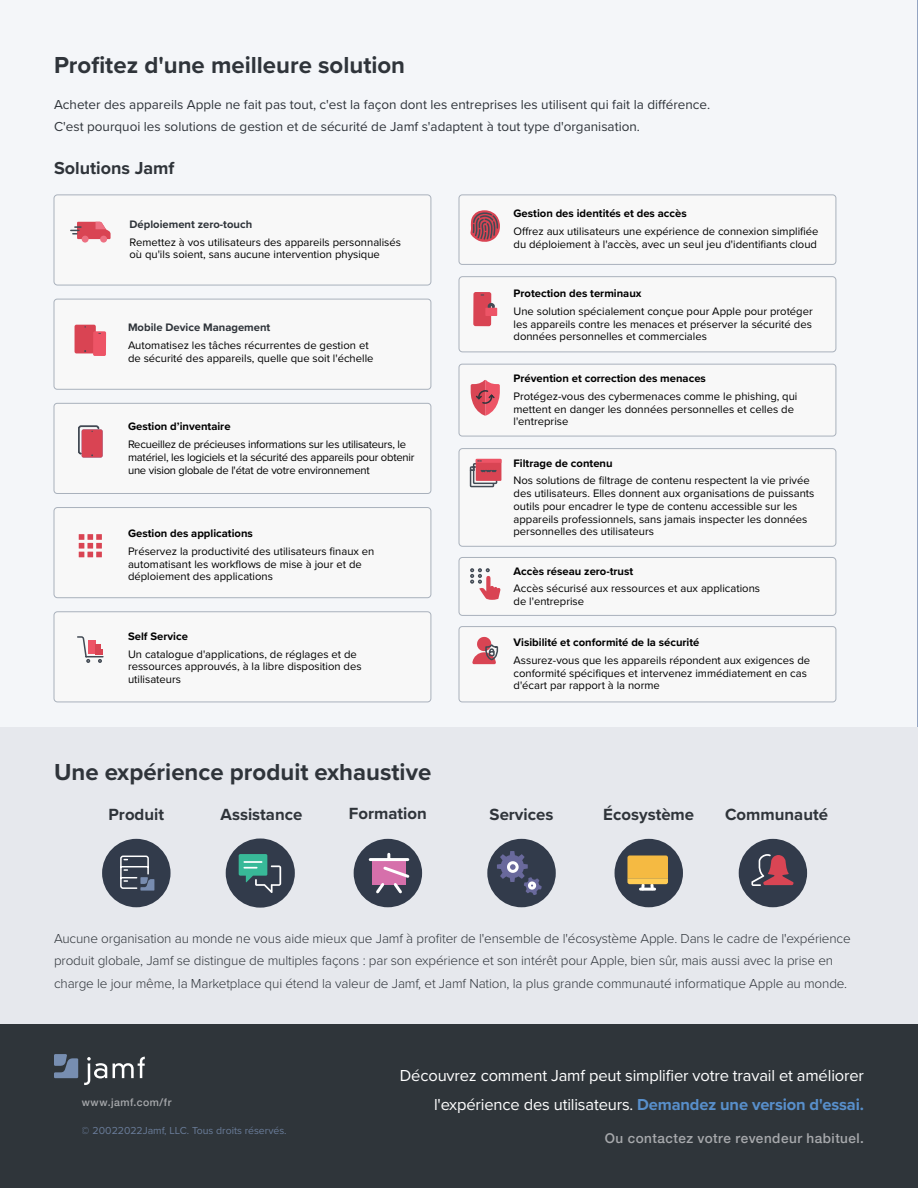
<style>
.page{position:relative;width:918px;height:1188px;background:#fff}
.page>*{position:absolute;margin:0;border:0;box-sizing:border-box;transform-origin:0 0}
.t1{font:700 24px "Proxima Nova";color:#2f343a}
.t2{font:700 18px "Proxima Nova";color:#2f343a}
.t3{font:700 16.8px "Proxima Nova";color:#2f343a}
.t4{font:16.5px/28.5px "Proxima Nova";letter-spacing:-.01em;color:#fff;text-align:right}
.t5{font:300 13.5px/22.5px "Proxima Nova";letter-spacing:-.01em;color:#2f343a}
.t6{font:13.5px/22.5px "Proxima Nova";color:#2f343a}
.t7{font:500 13.5px "Helvetica Neue";letter-spacing:.035em;color:#a7a9ac}
.t8{font:11.25px/12.8px "Proxima Nova";color:#000}
.t9{font:700 11.25px "Proxima Nova";color:#000}
.t10{font:11.25px/12.8px "Proxima Nova";letter-spacing:-.02em;color:#000}
.t11{font:700 11.25px "Proxima Nova";color:#2f343a}
.t12{font:10.5px "Proxima Nova";color:#788eb1}
.t13{font:500 10.5px "Helvetica Neue";letter-spacing:.045em;color:#a7a9ac}
.s1{font-weight:700;color:#588fcb}
</style>
<div class="page">
<div style="left:0;top:0;width:918px;height:727px;background:#f4f6f9"></div>
<div style="left:54px;top:195px;width:377px;height:90px;background:#f8f8f8;border-radius:4px"></div>
<div style="left:54px;top:195px;width:377px;height:90px;border:1px solid #a9b1bc;border-radius:4px"></div>
<div style="left:54px;top:299px;width:377px;height:90px;background:#f8f8f8;border-radius:3px"></div>
<div style="left:54px;top:299px;width:377px;height:90px;border:1px solid #a9b1bc;border-radius:3px"></div>
<div style="left:54px;top:403px;width:377px;height:90px;background:#f8f8f8;border-radius:3px"></div>
<div style="left:54px;top:403px;width:377px;height:91px;border:1px solid #a9b1bc;border-radius:3px"></div>
<div style="left:54px;top:508px;width:377px;height:90px;background:#f8f8f8;border-radius:4px"></div>
<div style="left:54px;top:507px;width:377px;height:91px;border:1px solid #a9b1bc;border-radius:4px"></div>
<div style="left:54px;top:612px;width:377px;height:90px;background:#f8f8f8;border-radius:4px"></div>
<div style="left:54px;top:612px;width:377px;height:90px;border:1px solid #a9b1bc;border-radius:4px"></div>
<div style="left:459px;top:195px;width:377px;height:69px;background:#f8f8f8;border-radius:3px"></div>
<div style="left:459px;top:195px;width:377px;height:70px;border:1px solid #a9b1bc;border-radius:3px"></div>
<div style="left:459px;top:277px;width:377px;height:75px;background:#f8f8f8;border-radius:4px"></div>
<div style="left:459px;top:276px;width:377px;height:76px;border:1px solid #a9b1bc;border-radius:4px"></div>
<div style="left:459px;top:364px;width:377px;height:72px;background:#f8f8f8;border-radius:3px"></div>
<div style="left:459px;top:364px;width:377px;height:72px;border:1px solid #a9b1bc;border-radius:3px"></div>
<div style="left:459px;top:449px;width:377px;height:97px;background:#f8f8f8;border-radius:4px"></div>
<div style="left:459px;top:448px;width:377px;height:98px;border:1px solid #a9b1bc;border-radius:4px"></div>
<div style="left:459px;top:557px;width:377px;height:58px;background:#f8f8f8;border-radius:4px"></div>
<div style="left:459px;top:557px;width:377px;height:59px;border:1px solid #a9b1bc;border-radius:4px"></div>
<div style="left:459px;top:627px;width:377px;height:75px;background:#f8f8f8;border-radius:3px"></div>
<div style="left:459px;top:626px;width:377px;height:76px;border:1px solid #a9b1bc;border-radius:3px"></div>
<div style="left:0;top:727px;width:918px;height:403px;background:#e6e8ed"></div>
<div style="left:0;top:1025px;width:918px;height:163px;background:#2f353a"></div>
<svg style="left:113px;top:1057px;width:32px;height:21px"></svg>
<svg style="left:84px;top:1057px;width:23px;height:28px"></svg>
<svg style="left:54px;top:1054px;width:24px;height:24px"></svg>
<svg style="left:71px;top:222px;width:40px;height:17px"></svg>
<div style="left:82px;top:236px;width:7px;height:7px;background:#ed7082;border-radius:50%"></div>
<div style="left:100px;top:236px;width:7px;height:7px;background:#ed7082;border-radius:50%"></div>
<div style="left:75px;top:325px;width:21px;height:28px;background:#d94453;border-radius:2px"></div>
<div style="left:93px;top:331px;width:13px;height:25px;background:#ed5466;border-radius:2px"></div>
<div style="left:82px;top:429px;width:21px;height:29px;background:#d94453;border-radius:2px"></div>
<svg style="left:78px;top:425px;width:22px;height:31px"></svg>
<svg style="left:79px;top:534px;width:23px;height:23px"></svg>
<svg style="left:77px;top:636px;width:27px;height:27px"></svg>
<div style="left:473px;top:292px;width:18px;height:34px;background:#d94453;border-radius:2px"></div>
<svg style="left:470px;top:179px;width:30px;height:131px"></svg>
<div style="left:485px;top:308px;width:12px;height:8px;background:#ed5466"></div>
<svg style="left:471px;top:380px;width:29px;height:36px"></svg>
<svg style="left:469px;top:459px;width:32px;height:29px"></svg>
<svg style="left:470px;top:568px;width:31px;height:32px"></svg>
<svg style="left:472px;top:636px;width:27px;height:28px"></svg>
<div style="left:354px;top:839px;width:68px;height:68px;background:#323b4b;border-radius:50%"></div>
<div style="left:615px;top:839px;width:68px;height:68px;background:#323b4b;border-radius:50%"></div>
<div style="left:487px;top:839px;width:69px;height:68px;background:#323b4b;border-radius:50%"></div>
<div style="left:102px;top:839px;width:69px;height:68px;background:#323b4b;border-radius:50%"></div>
<div style="left:739px;top:839px;width:68px;height:68px;background:#323b4b;border-radius:50%"></div>
<svg style="left:751px;top:854px;width:42px;height:32px"></svg>
<div style="left:226px;top:839px;width:69px;height:69px;background:#323b4b;border-radius:50%"></div>
<svg style="left:239px;top:854px;width:42px;height:39px"></svg>
<svg style="left:120px;top:855px;width:34px;height:36px"></svg>
<svg style="left:368px;top:852px;width:42px;height:42px"></svg>
<svg style="left:497px;top:851px;width:45px;height:44px"></svg>
<hr style="left:640px;top:888px;width:15px;height:3px;background:#fff">
<svg style="left:627px;top:855px;width:41px;height:34px"></svg>
<h1 class="t1" style="left:54px;top:47px;width:353px">Profitez d'une meilleure solution</h1>
<p class="t6" style="left:54px;top:93px;width:658px">Acheter des appareils Apple ne fait pas tout, c'est la façon dont les entreprises les utilisent qui fait la différence.<br>C'est pourquoi les solutions de gestion et de sécurité de Jamf s'adaptent à tout type d'organisation.</p>
<h2 class="t2" style="left:54px;top:155px;width:122px">Solutions Jamf</h2>
<p class="t11" style="left:130px;top:216px;width:124px">Déploiement zero-touch</p>
<p class="t8" style="left:130px;top:235px;width:273px">Remettez à vos utilisateurs des appareils personnalisés où qu'ils soient, sans aucune intervention physique</p>
<p class="t11" style="left:128px;top:319px;width:144px">Mobile Device Management</p>
<p class="t8" style="left:128px;top:339px;width:247px">Automatisez les tâches récurrentes de gestion et de sécurité des appareils, quelle que soit l'échelle</p>
<p class="t9" style="left:128px;top:418px;width:104px">Gestion d’inventaire</p>
<p class="t10" style="left:128px;top:438px;width:288px">Recueillez de précieuses informations sur les utilisateurs, le matériel, les logiciels et la sécurité des appareils pour obtenir une vision globale de l'état de votre environnement</p>
<p class="t9" style="left:128px;top:525px;width:126px">Gestion des applications</p>
<p class="t8" style="left:128px;top:544px;width:248px">Préservez la productivité des utilisateurs finaux en automatisant les workflows de mise à jour et de déploiement des applications</p>
<p class="t9" style="left:128px;top:628px;width:61px">Self Service</p>
<p class="t8" style="left:128px;top:647px;width:235px">Un catalogue d'applications, de réglages et de ressources approuvés, à la libre disposition des utilisateurs</p>
<p class="t9" style="left:514px;top:205px;width:175px">Gestion des identités et des accès</p>
<p class="t8" style="left:514px;top:225px;width:307px">Offrez aux utilisateurs une expérience de connexion simplifiée du déploiement à l'accès, avec un seul jeu d'identifiants cloud</p>
<p class="t9" style="left:514px;top:285px;width:130px">Protection des terminaux</p>
<p class="t8" style="left:514px;top:304px;width:301px;text-align:justify">Une solution spécialement conçue pour Apple pour protéger les appareils contre les menaces et préserver la sécurité des données personnelles et commerciales</p>
<p class="t9" style="left:514px;top:370px;width:194px">Prévention et correction des menaces</p>
<p class="t8" style="left:514px;top:389px;width:285px">Protégez-vous des cybermenaces comme le phishing, qui mettent en danger les données personnelles et celles de l'entreprise</p>
<p class="t9" style="left:514px;top:455px;width:101px">Filtrage de contenu</p>
<p class="t8" style="left:514px;top:474px;width:302px">Nos solutions de filtrage de contenu respectent la vie privée des utilisateurs. Elles donnent aux organisations de puissants outils pour encadrer le type de contenu accessible sur les appareils professionnels, sans jamais inspecter les données personnelles des utilisateurs</p>
<p class="t9" style="left:514px;top:563px;width:121px">Accès réseau zero-trust</p>
<p class="t8" style="left:514px;top:582px;width:248px">Accès sécurisé aux ressources et aux applications de l'entreprise</p>
<p class="t9" style="left:514px;top:633px;width:187px">Visibilité et conformité de la sécurité</p>
<p class="t8" style="left:514px;top:653px;width:298px">Assurez-vous que les appareils répondent aux exigences de conformité spécifiques et intervenez immédiatement en cas d'écart par rapport à la norme</p>
<h1 class="t1" style="left:54px;top:754px;width:379px">Une expérience produit exhaustive</h1>
<h3 class="t3" style="left:109px;top:802px;width:57px">Produit</h3>
<h3 class="t3" style="left:221px;top:802px;width:83px">Assistance</h3>
<h3 class="t3" style="left:349px;top:801px;width:79px">Formation</h3>
<h3 class="t3" style="left:490px;top:802px;width:65px">Services</h3>
<h3 class="t3" style="left:603px;top:802px;width:92px">Écosystème</h3>
<h3 class="t3" style="left:725px;top:802px;width:104px">Communauté</h3>
<p class="t5" style="left:54px;top:926px;width:798px">Aucune organisation au monde ne vous aide mieux que Jamf à profiter de l'ensemble de l'écosystème Apple. Dans le cadre de l'expérience produit globale, Jamf se distingue de multiples façons : par son expérience et son intérêt pour Apple, bien sûr, mais aussi avec la prise en charge le jour même, la Marketplace qui étend la valeur de Jamf, et Jamf Nation, la plus grande communauté informatique Apple au monde.</p>
<p class="t13" style="left:82px;top:1094px;width:91px">www.jamf.com/fr</p>
<p class="t12" style="left:82px;top:1123px;width:206px">© 20022022Jamf, LLC. Tous droits réservés.</p>
<h3 class="t4" style="left:400px;top:1061px;width:466px">Découvrez comment Jamf peut simplifier votre travail et améliorer l'expérience des utilisateurs. <span class="s1">Demandez une version d'essai.</span></h3>
<p class="t7" style="left:605px;top:1127px;width:261px">Ou contactez votre revendeur habituel.</p>
</div>
